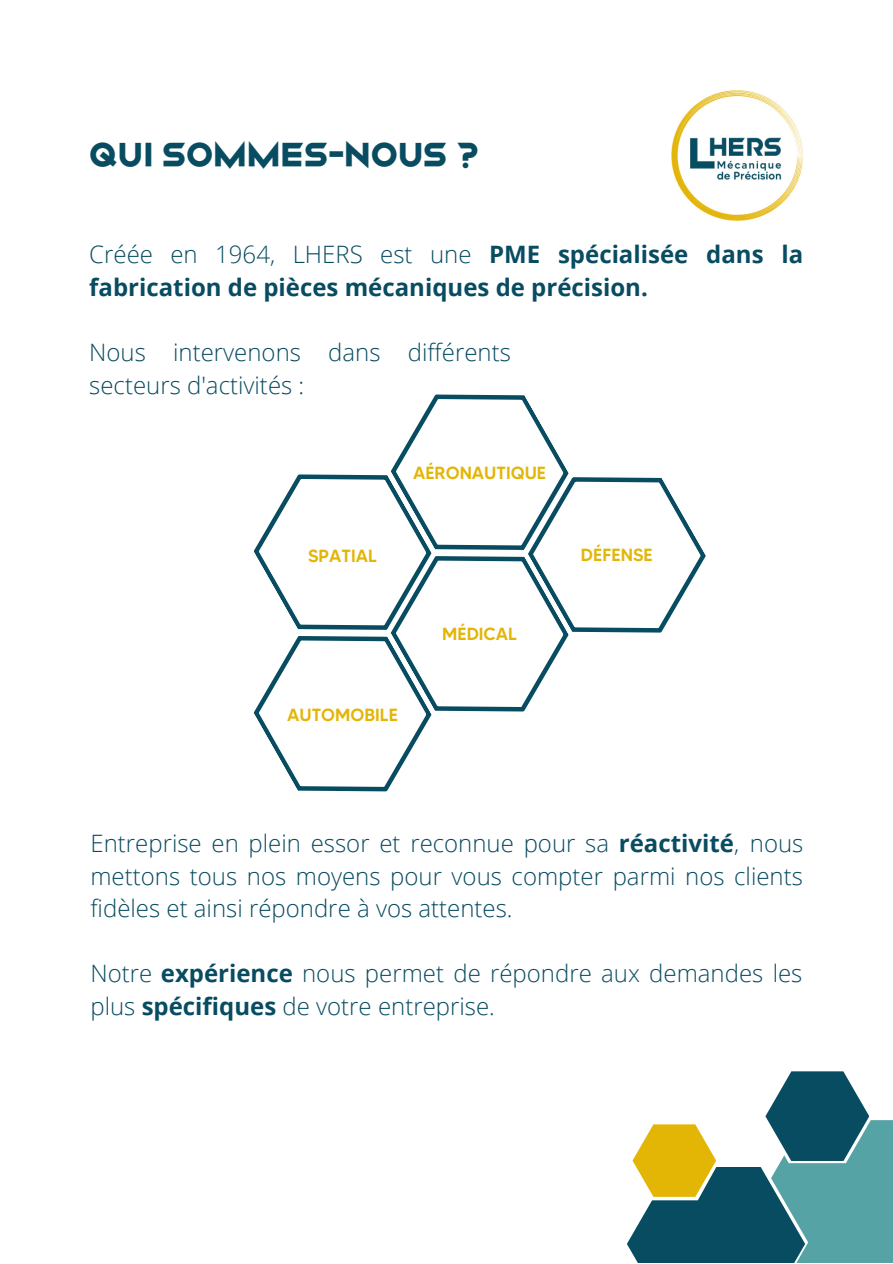
<style>
.page{position:relative;width:893px;height:1264px;background:#fff}
.page>*{position:absolute;margin:0;border:0;box-sizing:border-box;transform-origin:0 0}
.t1{font:700 31.5px "Mismo";color:#084c61}
.t2{font:300 24px/32.5px "Open Sans";color:#084c61}
.t3{font:700 24px/32.5px "Open Sans";color:#084c61}
.t4{font:500 17.55px "MADETOMMY";color:#e3b505}
.s1{font-weight:300}
.s2{font-weight:700}
</style>
<div class="page">
<img style="left:671px;top:90px;width:132px;height:131px">
<div style="left:737px;top:1120px;width:155px;height:142px;background:#56a3a6"></div>
<svg style="left:737px;top:1163px;width:71px;height:85px"></svg>
<svg style="left:627px;top:1166px;width:178px;height:96px;background:#256475"></svg>
<svg style="left:628px;top:1124px;width:91px;height:76px"></svg>
<svg style="left:760px;top:1071px;width:114px;height:92px"></svg>
<svg style="left:253px;top:394px;width:453px;height:397px"></svg>
<h1 class="t1" style="left:89px;top:132px;width:391px">QUI SOMMES-NOUS ?</h1>
<p class="t3" style="left:89px;top:237px;width:715px"><span class="s1">Créée en 1964, LHERS est une</span> PME spécialisée dans la fabrication de pièces mécaniques de précision.</p>
<p class="t2" style="left:89px;top:335px;width:423px">Nous intervenons dans différents secteurs d'activités :</p>
<p class="t4" style="left:413px;top:461px;width:134px">AÉRONAUTIQUE</p>
<p class="t4" style="left:308px;top:545px;width:70px">SPATIAL</p>
<p class="t4" style="left:287px;top:703px;width:112px">AUTOMOBILE</p>
<p class="t4" style="left:442px;top:623px;width:76px">MÉDICAL</p>
<p class="t4" style="left:581px;top:544px;width:73px">DÉFENSE</p>
<p class="t2" style="left:90px;top:826px;width:714px;text-align:justify">Entreprise en plein essor et reconnue pour sa <span class="s2">réactivité</span>, nous mettons tous nos moyens pour vous compter parmi nos clients fidèles et ainsi répondre à vos attentes.</p>
<p class="t2" style="left:90px;top:956px;width:713px">Notre <span class="s2">expérience</span> nous permet de répondre aux demandes les plus <span class="s2">spécifiques</span> de votre entreprise.</p>
</div>
